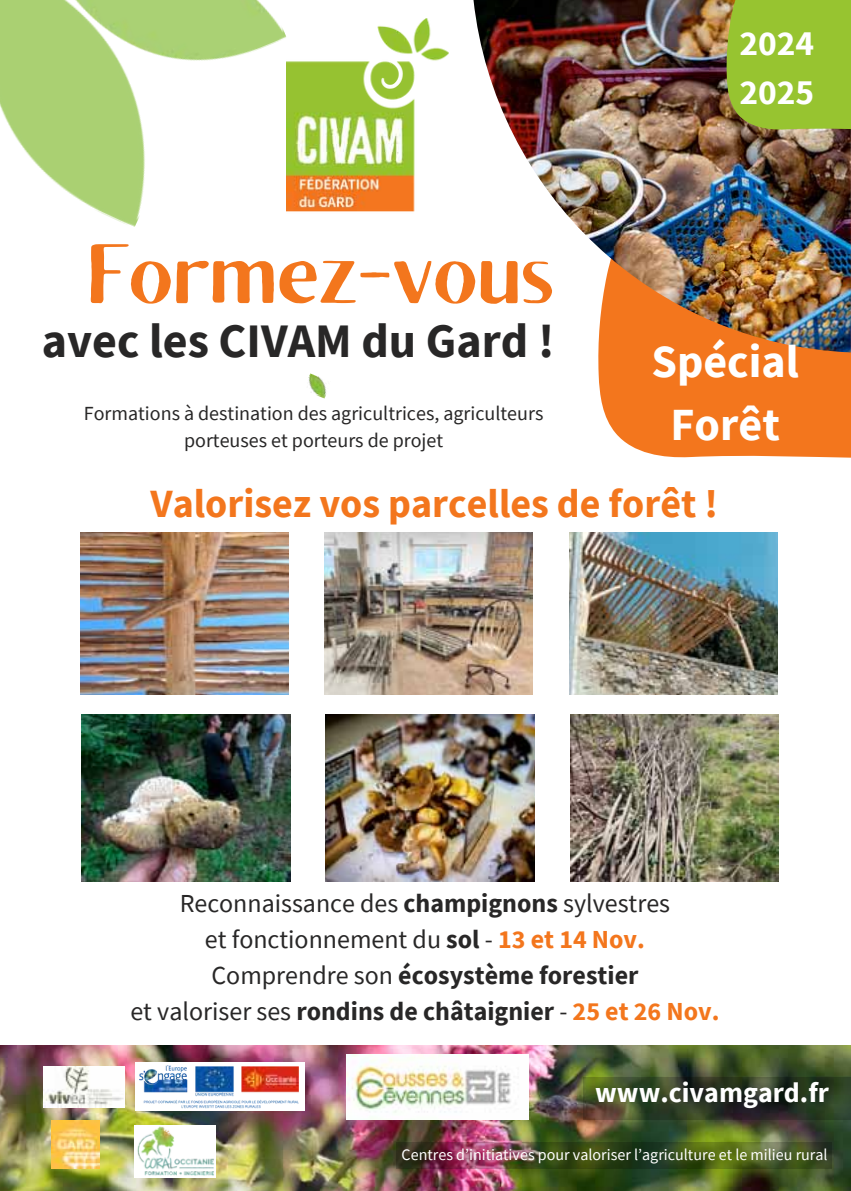
<style>
.page{position:relative;width:851px;height:1191px;background:#fff}
.page>*{position:absolute;margin:0;border:0;box-sizing:border-box;transform-origin:0 0}
.t1{font:84px "Brixton Sans TC";color:#f3761d}
.t2{font:700 48px "Source Sans Pro";color:#282727}
.t3{font:700 46px/63px "Source Sans Pro";color:#fff;text-align:center}
.t4{font:700 40px "Source Sans Pro";color:#f3761d}
.t5{font:700 35.4px/49px "Source Sans Pro";color:#fff}
.t6{font:700 28px "Source Sans Pro";color:#fff}
.t7{font:26px/36px "Source Sans Pro";color:#282727;text-align:center}
.t8{font:20px/27px "Source Sans Pro";color:#282727;text-align:center}
.t9{font:16px "Source Sans Pro";color:#fff}
.s1{font-weight:700}
.s2{font-weight:700;color:#f3761d}
</style>
<div class="page">
<img style="left:286px;top:18px;width:162px;height:194px">
<img style="left:0;top:0;width:145px;height:227px">
<svg style="left:598px;top:352px;width:252px;height:106px;background:#f37f2c"></svg>
<img style="left:473px;top:0;width:377px;height:352px">
<svg style="left:725px;top:0;width:125px;height:145px;background:#95b636"></svg>
<img style="left:68px;top:0;width:219px;height:109px">
<img style="left:81px;top:532px;width:208px;height:162px">
<img style="left:82px;top:714px;width:208px;height:167px">
<img style="left:308px;top:373px;width:19px;height:25px">
<img style="left:324px;top:532px;width:209px;height:162px">
<img style="left:326px;top:714px;width:208px;height:167px">
<img style="left:569px;top:532px;width:208px;height:162px">
<img style="left:570px;top:714px;width:208px;height:167px">
<img style="left:0;top:1045px;width:850px;height:146px">
<img style="left:51px;top:1120px;width:48px;height:48px">
<img style="left:43px;top:1066px;width:81px;height:41px">
<svg style="left:583px;top:1077px;width:267px;height:43px;background:#323c25"></svg>
<div style="left:135px;top:1124px;width:81px;height:53px;background:#fff"></div>
<img style="left:136px;top:1124px;width:79px;height:52px">
<div style="left:135px;top:1062px;width:169px;height:49px;background:#fff"></div>
<img style="left:139px;top:1065px;width:159px;height:43px">
<img style="left:397px;top:1142px;width:434px;height:27px">
<img style="left:346px;top:1054px;width:182px;height:65px">
<h1 class="t1" style="left:87px;top:225px;width:467px">Formez-vous</h1>
<h2 class="t2" style="left:42px;top:309px;width:514px">avec les CIVAM du Gard !</h2>
<p class="t8" style="left:84px;top:400px;width:461px">Formations à destination des agricultrices, agriculteurs porteuses et porteurs de projet</p>
<h3 class="t5" style="left:739px;top:18px;width:76px">2024<br>2025</h3>
<h3 class="t3" style="left:651px;top:329px;width:149px">Spécial<br>Forêt</h3>
<h3 class="t4" style="left:150px;top:476px;width:569px">Valorisez vos parcelles de forêt !</h3>
<p class="t7" style="left:130px;top:885px;width:590px">Reconnaissance des <span class="s1">champignons</span> sylvestres<br>et fonctionnement du <span class="s1">sol</span> - <span class="s2">13 et 14 Nov.<br></span>Comprendre son <span class="s1">écosystème forestier<br></span>et valoriser ses <span class="s1">rondins de châtaignier</span> - <span class="s2">25 et 26 Nov.</span></p>
<p class="t6" style="left:595px;top:1073px;width:235px">www.civamgard.fr</p>
<p class="t9" style="left:401px;top:1144px;width:427px">Centres d’initiatives pour valoriser l’agriculture et le milieu rural</p>
</div>
